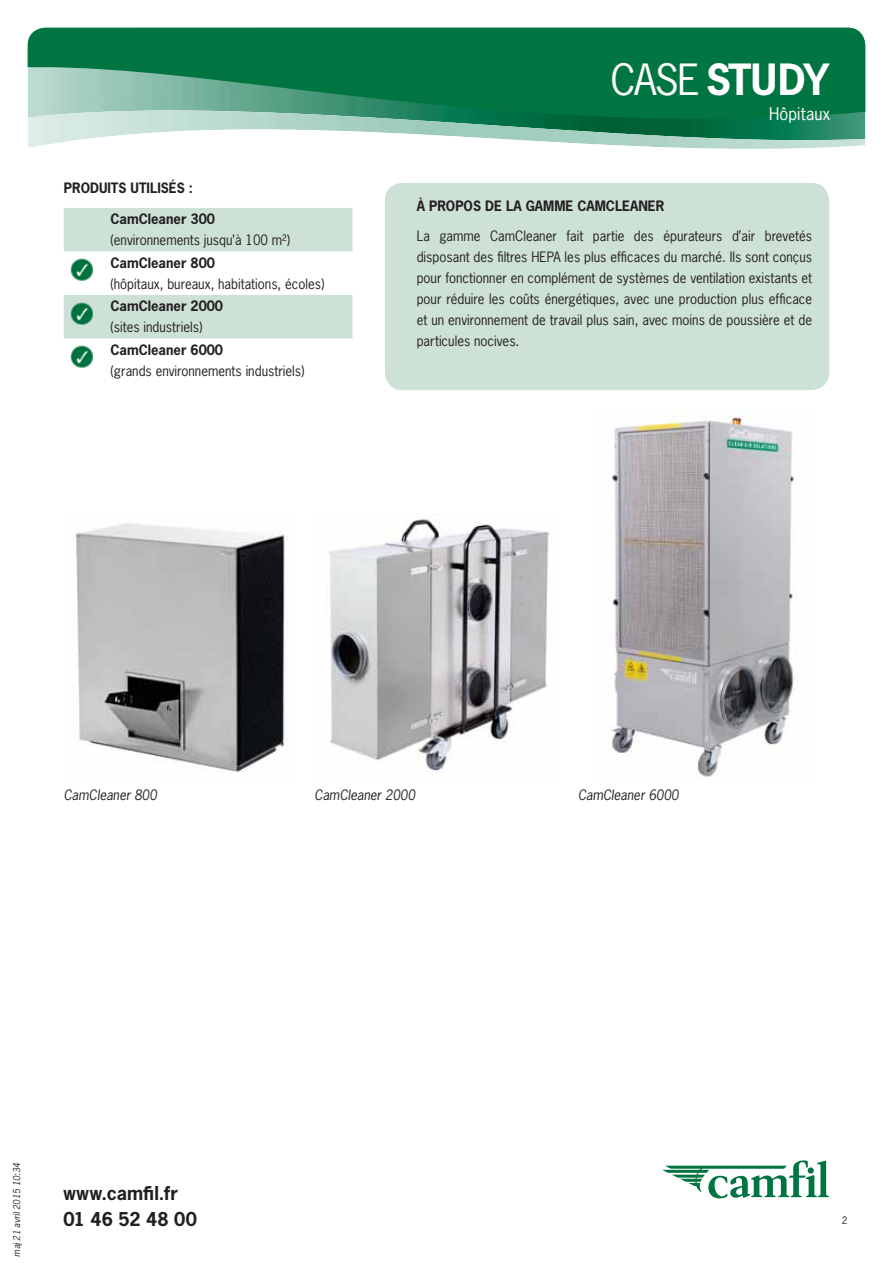
<style>
.page{position:relative;width:893px;height:1263px;background:#fff}
.page>*{position:absolute;margin:0;border:0;box-sizing:border-box;transform-origin:0 0}
.t1{font:700 40.5px "News Gothic Std";letter-spacing:-.045em;color:#fff}
.t2{font:700 18px/25.8px "News Gothic Std";letter-spacing:.01em;color:#231f20}
.t3{font:16.5px "News Gothic Std";letter-spacing:.01em;color:#fff}
.t4{font:13.5px/21px "News Gothic Std";color:#231f20;text-align:justify}
.t5{font:700 13.5px "News Gothic Std";color:#231f20}
.t6{font:italic 13.5px "News Gothic Std";color:#231f20}
.t7{font:9.75px "News Gothic Std";color:#231f20}
.t8{font:italic 9px "News Gothic Std";color:#231f20}
.s1{font-weight:400}
</style>
<div class="page">
<svg style="left:28px;top:28px;width:837px;height:120px;background:#3a936d"></svg>
<svg style="left:662px;top:1160px;width:167px;height:38px"></svg>
<div style="left:385px;top:183px;width:444px;height:207px;background:#cde1d6;border-radius:18px"></div>
<svg style="left:64px;top:208px;width:288px;height:130px"></svg>
<img style="left:70px;top:257px;width:22px;height:25px">
<img style="left:70px;top:301px;width:22px;height:25px">
<img style="left:70px;top:345px;width:22px;height:23px">
<img style="left:76px;top:523px;width:211px;height:250px">
<img style="left:329px;top:514px;width:221px;height:258px">
<img style="left:610px;top:408px;width:187px;height:369px">
<p class="t5" style="left:64px;top:181px;width:131px">PRODUITS UTILISÉS :</p>
<p class="t5" style="left:110px;top:212px;width:106px">CamCleaner 300</p>
<p class="t4" style="left:110px;top:231px;width:181px">(environnements jusqu’à 100 m²)</p>
<p class="t5" style="left:110px;top:255px;width:106px">CamCleaner 800</p>
<p class="t4" style="left:110px;top:274px;width:216px">(hôpitaux, bureaux, habitations, écoles)</p>
<p class="t5" style="left:110px;top:299px;width:114px">CamCleaner 2000</p>
<p class="t4" style="left:110px;top:318px;width:94px">(sites industriels)</p>
<p class="t5" style="left:110px;top:342px;width:114px">CamCleaner 6000</p>
<p class="t4" style="left:110px;top:361px;width:196px">(grands environnements industriels)</p>
<h1 class="t1" style="left:610px;top:58px;width:221px"><span class="s1">CASE</span> STUDY</h1>
<p class="t3" style="left:769px;top:107px;width:63px">Hôpitaux</p>
<p class="t5" style="left:417px;top:199px;width:249px">À PROPOS DE LA GAMME CAMCLEANER</p>
<p class="t4" style="left:417px;top:226px;width:397px">La gamme CamCleaner fait partie des épurateurs d’air brevetés disposant des filtres HEPA les plus efficaces du marché. Ils sont conçus pour fonctionner en complément de systèmes de ventilation existants et pour réduire les coûts énergétiques, avec une production plus efficace et un environnement de travail plus sain, avec moins de poussière et de particules nocives.</p>
<p class="t6" style="left:64px;top:788px;width:95px">CamCleaner 800</p>
<p class="t6" style="left:315px;top:788px;width:102px">CamCleaner 2000</p>
<p class="t6" style="left:578px;top:788px;width:102px">CamCleaner 6000</p>
<p class="t8" style="left:12px;top:1256px;width:95px;rotate:-90deg">maj 21 avril 2015 10:34</p>
<h2 class="t2" style="left:63px;top:1181px;width:135px">www.camfil.fr<br>01 46 52 48 00</h2>
<p class="t7" style="left:842px;top:1216px;width:7px">2</p>
</div>
